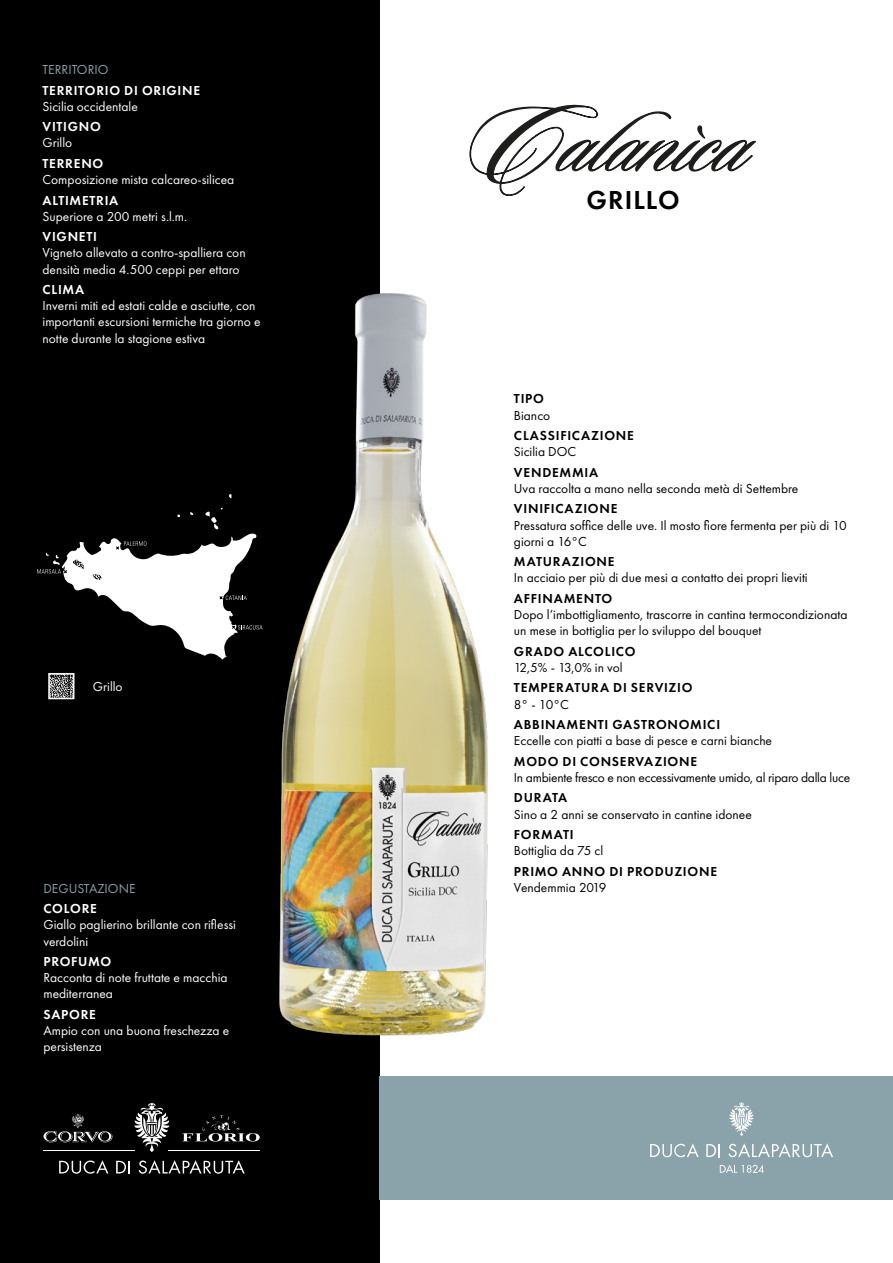
<style>
.page{position:relative;width:893px;height:1263px;background:#fff}
.page>*{position:absolute;margin:0;border:0;box-sizing:border-box;transform-origin:0 0}
.t1{font:600 27px "Futura PT";letter-spacing:.035em;color:#000}
.t2{font:13.5px/16.2px "Futura PT";color:#000}
.t3{font:13.5px/16.2px "Futura PT";color:#fff}
.t4{font:600 13.5px "Futura PT";letter-spacing:.055em;color:#000}
.t5{font:600 13.5px "Futura PT";letter-spacing:.055em;color:#fff}
.t6{font:13.5px "Futura PT";letter-spacing:-.02em;color:#000}
.t7{font:13.5px "Futura PT";color:#8aa2aa}
</style>
<div class="page">
<div style="left:0;top:0;width:379px;height:1263px;background:#000"></div>
<div style="left:379px;top:1076px;width:514px;height:123px;background:#8aa2aa"></div>
<svg style="left:51px;top:676px;width:20px;height:20px"></svg>
<div style="left:48px;top:673px;width:26px;height:26px;border:2px solid #fff"></div>
<svg style="left:37px;top:507px;width:226px;height:153px"></svg>
<svg style="left:469px;top:104px;width:287px;height:92px"></svg>
<img style="left:279px;top:274px;width:209px;height:779px">
<svg style="left:650px;top:1143px;width:49px;height:14px"></svg>
<svg style="left:706px;top:1144px;width:14px;height:13px"></svg>
<svg style="left:728px;top:1143px;width:105px;height:15px"></svg>
<svg style="left:729px;top:1102px;width:25px;height:34px"></svg>
<svg style="left:720px;top:1164px;width:44px;height:9px"></svg>
<svg style="left:59px;top:1160px;width:49px;height:14px"></svg>
<svg style="left:116px;top:1161px;width:14px;height:12px"></svg>
<svg style="left:139px;top:1160px;width:106px;height:14px"></svg>
<hr style="left:44px;top:1150px;width:91px;height:1px;background:#fff">
<hr style="left:169px;top:1150px;width:91px;height:1px;background:#fff">
<svg style="left:182px;top:1115px;width:78px;height:26px"></svg>
<svg style="left:44px;top:1113px;width:68px;height:30px"></svg>
<svg style="left:134px;top:1103px;width:36px;height:49px"></svg>
<p class="t7" style="left:43px;top:62px;width:67px">TERRITORIO</p>
<p class="t5" style="left:43px;top:82px;width:159px">TERRITORIO DI ORIGINE</p>
<p class="t3" style="left:43px;top:98px;width:97px">Sicilia occidentale</p>
<p class="t5" style="left:43px;top:118px;width:60px">VITIGNO</p>
<p class="t3" style="left:43px;top:135px;width:31px">Grillo</p>
<p class="t5" style="left:43px;top:155px;width:62px">TERRENO</p>
<p class="t3" style="left:43px;top:171px;width:193px">Composizione mista calcareo-silicea</p>
<p class="t5" style="left:43px;top:192px;width:77px">ALTIMETRIA</p>
<p class="t3" style="left:43px;top:208px;width:146px">Superiore a 200 metri s.l.m.</p>
<p class="t5" style="left:43px;top:228px;width:56px">VIGNETI</p>
<p class="t3" style="left:43px;top:245px;width:205px">Vigneto allevato a contro-spalliera con densità media 4.500 ceppi per ettaro</p>
<p class="t5" style="left:43px;top:281px;width:43px">CLIMA</p>
<p class="t3" style="left:43px;top:298px;width:219px">Inverni miti ed estati calde e asciutte, con importanti escursioni termiche tra giorno e notte durante la stagione estiva</p>
<p class="t3" style="left:93px;top:679px;width:31px">Grillo</p>
<h1 class="t1" style="left:586px;top:184px;width:95px">GRILLO</h1>
<p class="t4" style="left:514px;top:390px;width:32px">TIPO</p>
<p class="t2" style="left:514px;top:407px;width:38px">Bianco</p>
<p class="t4" style="left:514px;top:427px;width:121px">CLASSIFICAZIONE</p>
<p class="t2" style="left:514px;top:443px;width:64px">Sicilia DOC</p>
<p class="t4" style="left:514px;top:464px;width:86px">VENDEMMIA</p>
<p class="t2" style="left:514px;top:480px;width:286px">Uva raccolta a mano nella seconda metà di Settembre</p>
<p class="t4" style="left:514px;top:500px;width:105px">VINIFICAZIONE</p>
<p class="t2" style="left:514px;top:517px;width:334px">Pressatura soffice delle uve. Il mosto fiore fermenta per più di 10 giorni a 16°C</p>
<p class="t4" style="left:514px;top:553px;width:102px">MATURAZIONE</p>
<p class="t2" style="left:514px;top:570px;width:295px">In acciaio per più di due mesi a contatto dei propri lieviti</p>
<p class="t4" style="left:514px;top:590px;width:100px">AFFINAMENTO</p>
<p class="t2" style="left:514px;top:606px;width:335px">Dopo l’imbottigliamento, trascorre in cantina termocondizionata un mese in bottiglia per lo sviluppo del bouquet</p>
<p class="t4" style="left:514px;top:643px;width:123px">GRADO ALCOLICO</p>
<p class="t2" style="left:514px;top:659px;width:110px">12,5% - 13,0% in vol</p>
<p class="t4" style="left:514px;top:679px;width:180px">TEMPERATURA DI SERVIZIO</p>
<p class="t2" style="left:514px;top:696px;width:56px">8° - 10°C</p>
<p class="t4" style="left:514px;top:716px;width:208px">ABBINAMENTI GASTRONOMICI</p>
<p class="t2" style="left:514px;top:732px;width:260px">Eccelle con piatti a base di pesce e carni bianche</p>
<p class="t4" style="left:514px;top:753px;width:185px">MODO DI CONSERVAZIONE</p>
<p class="t6" style="left:514px;top:769px;width:338px">In ambiente fresco e non eccessivamente umido, al riparo dalla luce</p>
<p class="t4" style="left:514px;top:789px;width:55px">DURATA</p>
<p class="t2" style="left:514px;top:806px;width:240px">Sino a 2 anni se conservato in cantine idonee</p>
<p class="t4" style="left:514px;top:826px;width:61px">FORMATI</p>
<p class="t2" style="left:514px;top:842px;width:91px">Bottiglia da 75 cl</p>
<p class="t4" style="left:514px;top:863px;width:205px">PRIMO ANNO DI PRODUZIONE</p>
<p class="t7" style="left:43px;top:880px;width:94px">DEGUSTAZIONE</p>
<p class="t2" style="left:514px;top:879px;width:94px">Vendemmia 2019</p>
<p class="t5" style="left:44px;top:900px;width:55px">COLORE</p>
<p class="t3" style="left:43px;top:917px;width:194px">Giallo paglierino brillante con riflessi verdolini</p>
<p class="t5" style="left:44px;top:953px;width:69px">PROFUMO</p>
<p class="t3" style="left:43px;top:969px;width:186px">Racconta di note fruttate e macchia mediterranea</p>
<p class="t5" style="left:44px;top:1006px;width:54px">SAPORE</p>
<p class="t3" style="left:43px;top:1022px;width:187px">Ampio con una buona freschezza e persistenza</p>
</div>
